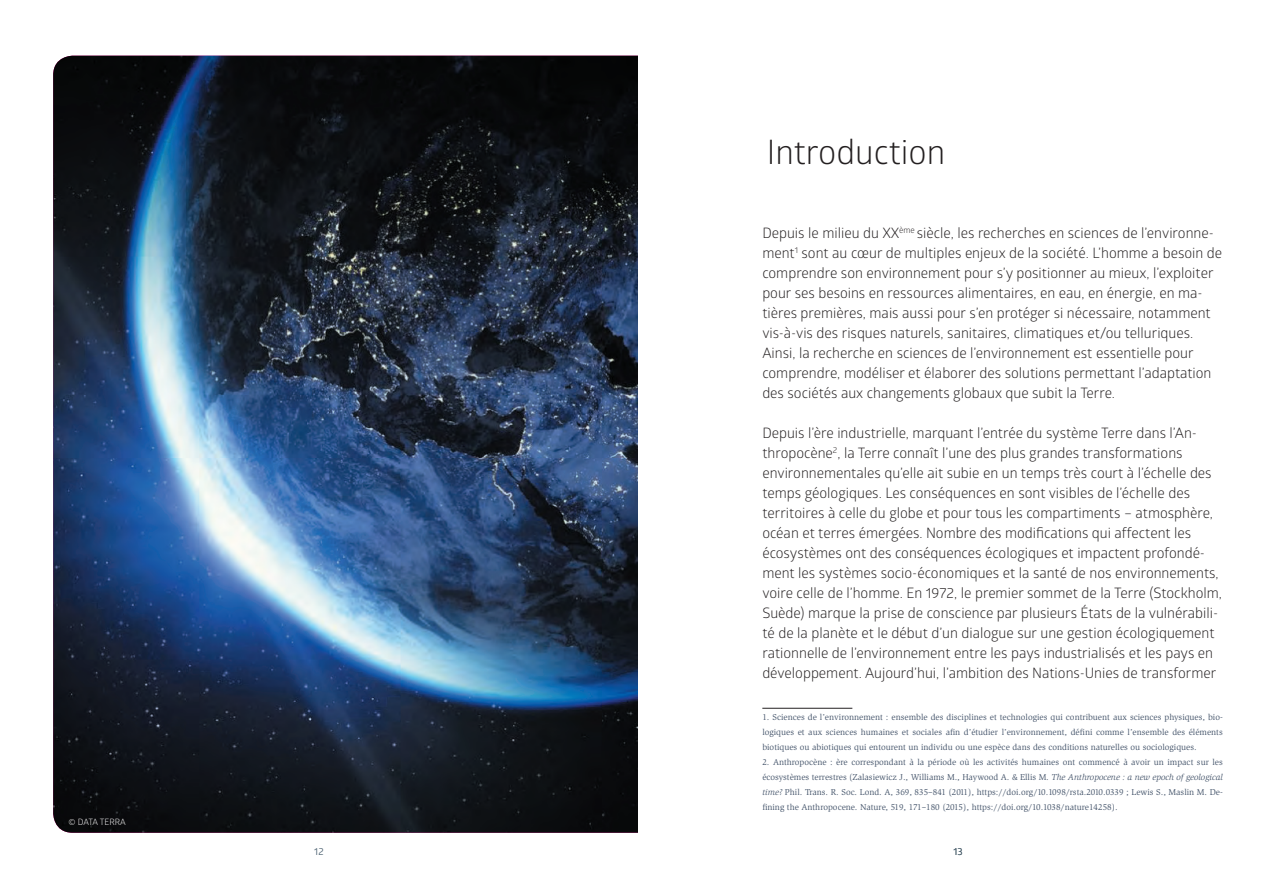
<style>
.page{position:relative;width:1276px;height:886px;background:#fff}
.page>*{position:absolute;margin:0;border:0;box-sizing:border-box;transform-origin:0 0}
.grand_titre{font:33.75px "Glober";color:#231f20}
.chapo_2{font:14.38px/20px "Glober";color:#231f20}
.t1{font:10px "Glober";color:#4a6070}
.t2{font:10px "Glober";color:#455b68}
.texte_note{font:8.75px/15px "AT Slimbach";color:#44546a;text-align:justify}
.chapo_2-2{font:8.75px "Glober";color:#fff}
.s1{font-style:italic}
</style>
<div class="page">
<hr style="left:762px;top:708px;width:90px;height:1px;background:#231f20">
<img style="left:53px;top:56px;width:585px;height:777px">
<p class="chapo_2-2" style="left:69px;top:816px;width:59px">© DATA TERRA</p>
<p class="grand_titre" style="left:767px;top:129px;width:180px">Introduction</p>
<p class="chapo_2" style="left:762px;top:222px;width:461px">Depuis le milieu du XX<sup>ème</sup> siècle, les recherches en sciences de l’environne&shy;ment<sup>1</sup> sont au cœur de multiples enjeux de la société. L’homme a besoin de comprendre son environnement pour s’y positionner au mieux, l’exploiter pour ses besoins en ressources alimentaires, en eau, en énergie, en ma&shy;tières premières, mais aussi pour s’en protéger si nécessaire, notamment vis-à-vis des risques naturels, sanitaires, climatiques et/ou telluriques.<br>Ainsi, la recherche en sciences de l’environnement est essentielle pour comprendre, modéliser et élaborer des solutions permettant l’adaptation des sociétés aux changements globaux que subit la Terre.</p>
<p class="chapo_2" style="left:762px;top:422px;width:461px">Depuis l’ère industrielle, marquant l’entrée du système Terre dans l’An&shy;thropocène<sup>2</sup>, la Terre connaît l’une des plus grandes transformations environnementales qu’elle ait subie en un temps très court à l’échelle des temps géologiques. Les conséquences en sont visibles de l’échelle des territoires à celle du globe et pour tous les compartiments – atmosphère, océan et terres émergées. Nombre des modifications qui affectent les écosystèmes ont des conséquences écologiques et impactent profondé&shy;ment les systèmes socio-économiques et la santé de nos environnements, voire celle de l’homme. En 1972, le premier sommet de la Terre (Stockholm, Suède) marque la prise de conscience par plusieurs États de la vulnérabili&shy;té de la planète et le début d’un dialogue sur une gestion écologiquement rationnelle de l’environnement entre les pays industrialisés et les pays en développement. Aujourd’hui, l’ambition des Nations-Unies de transformer</p>
<p class="texte_note" style="left:762px;top:710px;width:462px">1. Sciences de l’environnement : ensemble des disciplines et technologies qui contribuent aux sciences physiques, bio&shy;logiques et aux sciences humaines et sociales afin d’étudier l’environnement, défini comme l’ensemble des éléments biotiques ou abiotiques qui entourent un individu ou une espèce dans des conditions naturelles ou sociologiques.</p>
<p class="texte_note" style="left:762px;top:755px;width:462px">2. Anthropocène : ère correspondant à la période où les activités humaines ont commencé à avoir un impact sur les écosystèmes terrestres (Zalasiewicz J., Williams M., Haywood A. &amp; Ellis M. <span class="s1">The Anthropocene : a new epoch of geological time?</span> Phil. Trans. R. Soc. Lond. A, 369, 835–841 (2011), https://doi.org/10.1098/rsta.2010.0339 ; Lewis S., Maslin M. De&shy;fining the Anthropocene. Nature, 519, 171–180 (2015), https://doi.org/10.1038/nature14258).</p>
<p class="t1" style="left:314px;top:844px;width:11px">12</p>
<p class="t2" style="left:953px;top:844px;width:11px">13</p>
</div>
